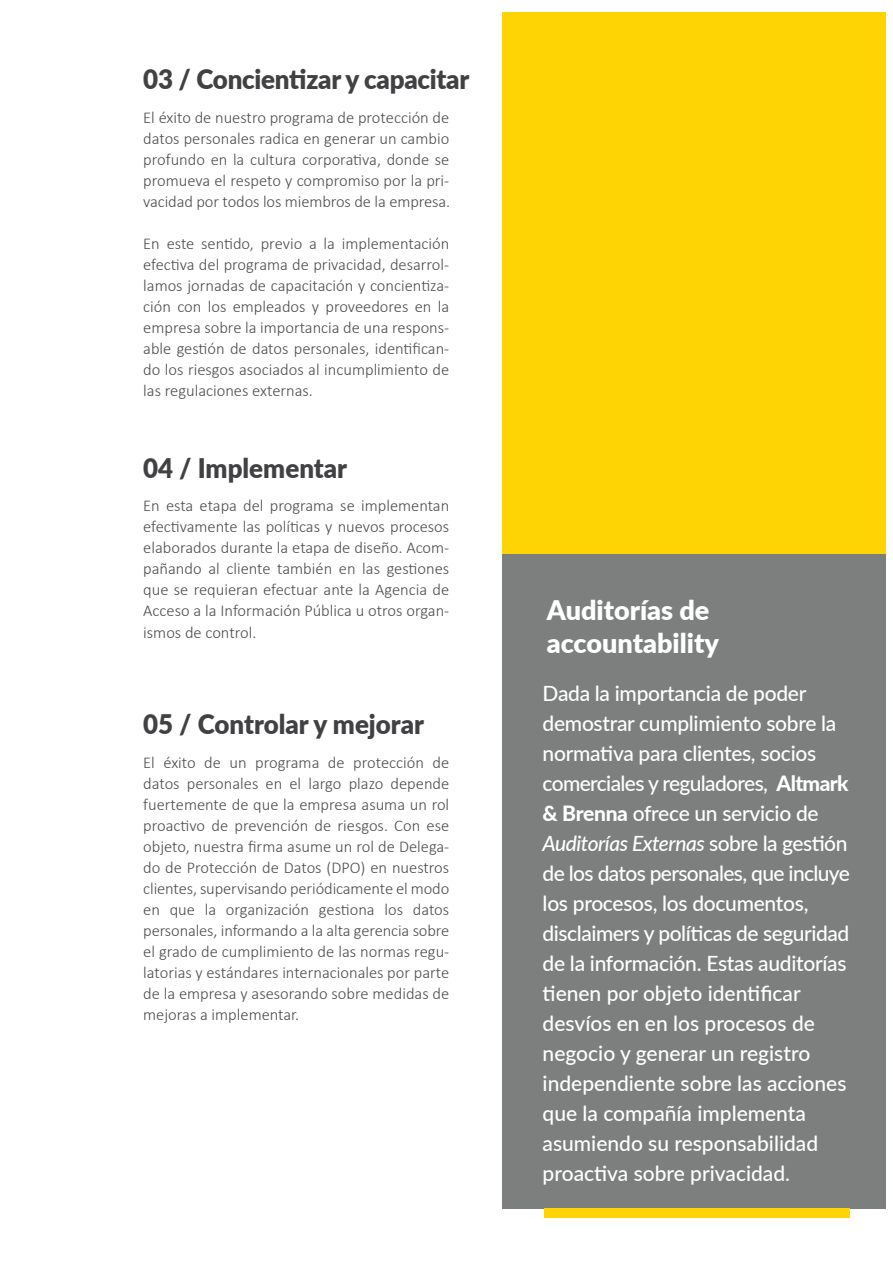
<style>
.page{position:relative;width:893px;height:1263px;background:#fff}
.page>*{position:absolute;margin:0;border:0;box-sizing:border-box;transform-origin:0 0}
.t1{font:900 27px "Lato";letter-spacing:-.005em;color:#414042;scale:.96 1}
.t2{font:900 27px/33px "Lato";color:#fff}
.t3{font:500 21px/30px "Lato";letter-spacing:-.015em;color:#fff}
.t4{font:300 16.5px/21px "Calibri";color:#4d4d4f;text-align:justify}
.s1{font-weight:800}
.s2{font-style:italic}
</style>
<div class="page">
<div style="left:503px;top:554px;width:383px;height:655px;background:#7d7e7e"></div>
<div style="left:503px;top:12px;width:383px;height:542px;background:#fed404"></div>
<div style="left:545px;top:1209px;width:305px;height:9px;background:#fed404"></div>
<h1 class="t1" style="left:143px;top:59px;width:341px">03 / Concientizar y capacitar</h1>
<p class="t4" style="left:143px;top:107px;width:308px">El éxito de nuestro programa de protección de datos personales radica en generar un cambio profundo en la cultura corporativa, donde se promueva el respeto y compromiso por la pri&shy;vacidad por todos los miembros de la empresa.</p>
<p class="t4" style="left:143px;top:233px;width:308px">En este sentido, previo a la implementación efectiva del programa de privacidad, desarrol&shy;lamos jornadas de capacitación y concientiza&shy;ción con los empleados y proveedores en la empresa sobre la importancia de una respons&shy;able gestión de datos personales, identifican&shy;do los riesgos asociados al incumplimiento de las regulaciones externas.</p>
<h1 class="t1" style="left:143px;top:448px;width:214px">04 / Implementar</h1>
<p class="t4" style="left:143px;top:495px;width:308px">En esta etapa del programa se implementan efectivamente las políticas y nuevos procesos elaborados durante la etapa de diseño. Acom&shy;pañando al cliente también en las gestiones que se requieran efectuar ante la Agencia de Acceso a la Información Pública u otros organ&shy;ismos de control.</p>
<h1 class="t1" style="left:143px;top:704px;width:294px">05 / Controlar y mejorar</h1>
<p class="t4" style="left:143px;top:752px;width:308px">El éxito de un programa de protección de datos personales en el largo plazo depende fuertemente de que la empresa asuma un rol proactivo de prevención de riesgos. Con ese objeto, nuestra firma asume un rol de Delega&shy;do de Protección de Datos (DPO) en nuestros clientes, supervisando periódicamente el modo en que la organización gestiona los datos personales, informando a la alta gerencia sobre el grado de cumplimiento de las normas regu&shy;latorias y estándares internacionales por parte de la empresa y asesorando sobre medidas de mejoras a implementar.</p>
<h1 class="t2" style="left:547px;top:592px;width:174px">Auditorías de accountability</h1>
<p class="t3" style="left:543px;top:677px;width:309px">Dada la importancia de poder demostrar cumplimiento sobre la normativa para clientes, socios comerciales y reguladores, <span class="s1">Altmark &amp; Brenna</span> ofrece un servicio de<br><span class="s2">Auditorías Externas</span> sobre la gestión de los datos personales, que incluye los procesos, los documentos, disclaimers y políticas de seguridad de la información. Estas auditorías tienen por objeto identificar desvíos en en los procesos de negocio y generar un registro independiente sobre las acciones que la compañía implementa asumiendo su responsabilidad proactiva sobre privacidad.</p>
</div>
